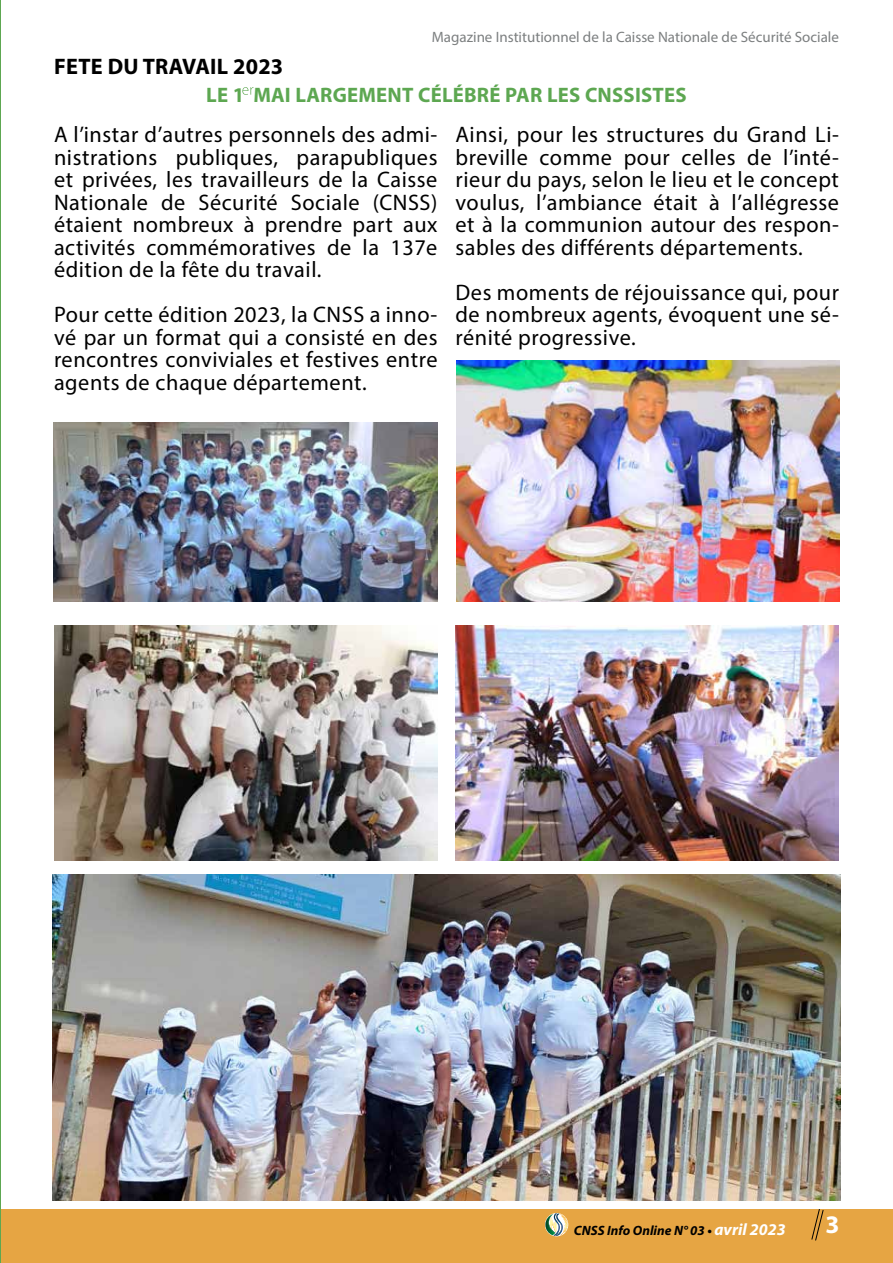
<style>
.page{position:relative;width:893px;height:1263px;background:#fff}
.page>*{position:absolute;margin:0;border:0;box-sizing:border-box;transform-origin:0 0}
.t1{font:700 25.35px "Myriad Pro";color:#fff}
.t2{font:22.5px/22.5px "Myriad Pro";letter-spacing:.025em;color:#000;text-align:justify}
.t3{font:700 22.5px "Myriad Pro";letter-spacing:.01em;color:#000}
.t4{font:700 21px "Myriad Pro";letter-spacing:.01em;color:#5da751}
.t5{font:15px "Myriad Pro";color:#7c7f80}
.t6{font:italic 700 13.5px "Myriad Pro";color:#000}
.s1{font-size:16.5px;color:#fff}
</style>
<div class="page">
<div style="left:0;top:1209px;width:893px;height:54px;background:#e6a543"></div>
<svg style="left:545px;top:1213px;width:23px;height:23px"></svg>
<svg style="left:811px;top:1209px;width:13px;height:32px"></svg>
<hr style="left:0;top:0;width:1px;height:1263px;background:#5da751">
<svg style="left:242px;top:87px;width:11px;height:8px"></svg>
<img style="left:456px;top:360px;width:384px;height:242px">
<img style="left:455px;top:625px;width:384px;height:236px">
<img style="left:54px;top:422px;width:384px;height:180px">
<img style="left:54px;top:625px;width:384px;height:236px">
<img style="left:52px;top:874px;width:788px;height:326px">
<p class="t3" style="left:54px;top:51px;width:231px">FETE DU TRAVAIL 2023</p>
<p class="t5" style="left:432px;top:28px;width:409px">Magazine Institutionnel de la Caisse Nationale de Sécurité Sociale</p>
<p class="t4" style="left:206px;top:81px;width:482px">LE 1 MAI LARGEMENT CÉLÉBRÉ PAR LES CNSSISTES</p>
<p class="t2" style="left:54px;top:123px;width:385px">A l’instar d’autres personnels des admi&shy;nistrations publiques, parapubliques et privées, les travailleurs de la Caisse Nationale de Sécurité Sociale (CNSS) étaient nombreux à prendre part aux activités commémoratives de la 137e édition de la fête du travail.</p>
<p class="t2" style="left:54px;top:303px;width:385px">Pour cette édition 2023, la CNSS a inno&shy;vé par un format qui a consisté en des rencontres conviviales et festives entre agents de chaque département.</p>
<p class="t2" style="left:455px;top:123px;width:385px">Ainsi, pour les structures du Grand Li&shy;breville comme pour celles de l’inté&shy;rieur du pays, selon le lieu et le concept voulus, l’ambiance était à l’allégresse et à la communion autour des respon&shy;sables des différents départements.</p>
<p class="t2" style="left:455px;top:281px;width:385px">Des moments de réjouissance qui, pour de nombreux agents, évoquent une sé&shy;rénité progressive.</p>
<p class="t6" style="left:574px;top:1222px;width:213px">CNSS Info Online N° 03 • <span class="s1">avril 2023</span></p>
<p class="t1" style="left:825px;top:1208px;width:16px">3</p>
</div>
